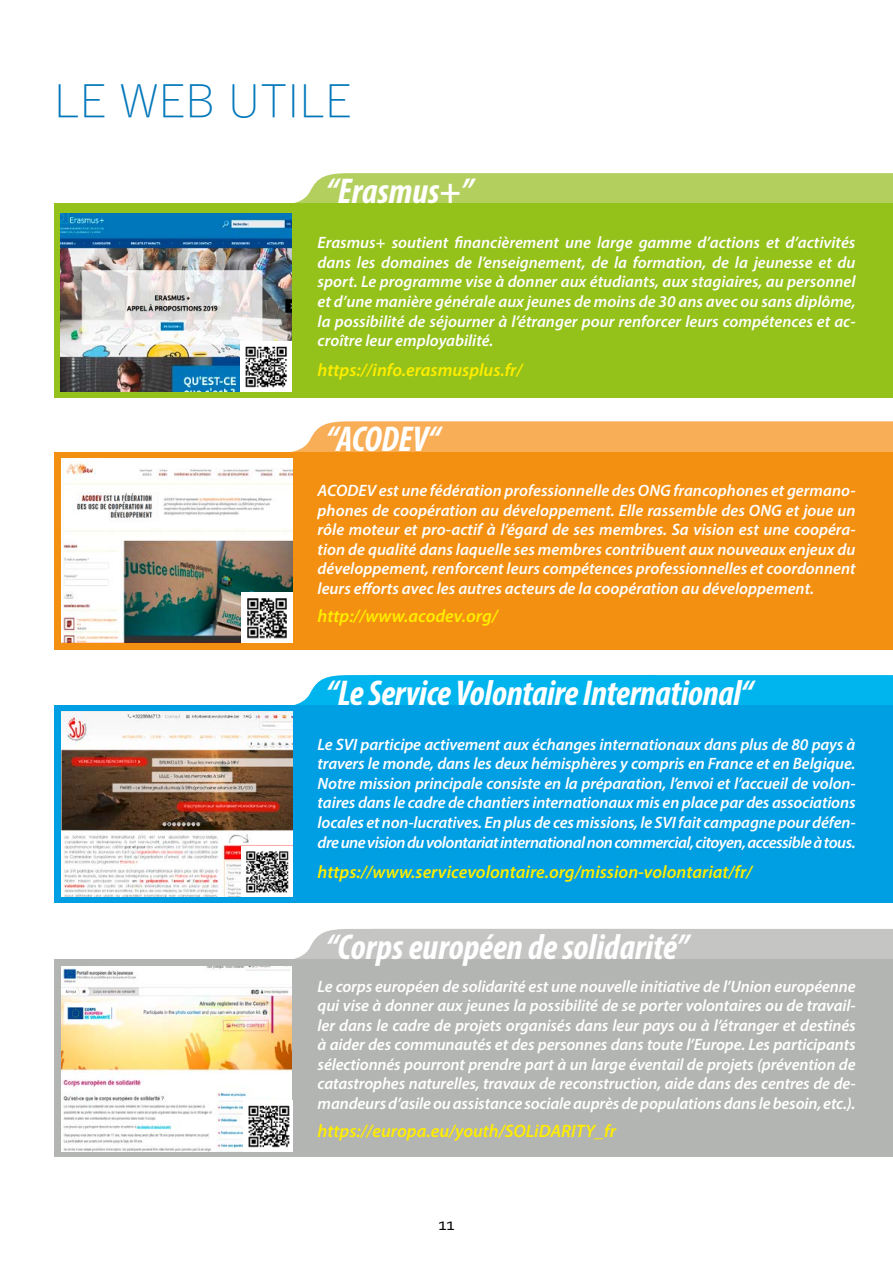
<style>
.page{position:relative;width:893px;height:1263px;background:#fff}
.page>*{position:absolute;margin:0;border:0;box-sizing:border-box;transform-origin:0 0}
.t1{font:300 45px "Yu Gothic";letter-spacing:.01em;color:#0077ba}
.t2{font:italic 700 condensed 36px "Myriad Pro";letter-spacing:-.01em;color:#fff}
.t3{font:italic 600 18px "Myriad Pro";color:#ffed00}
.t4{font:18px "Corbel";color:#000}
.t5{font:italic 600 16.5px/19.5px "Myriad Pro";letter-spacing:-.01em;color:#fff;text-align:justify}
</style>
<div class="page">
<div style="left:294px;top:675px;width:599px;height:30px;background:#00b5ed"></div>
<div style="left:54px;top:705px;width:839px;height:198px;background:#009ee3"></div>
<img style="left:62px;top:712px;width:230px;height:185px">
<img style="left:241px;top:846px;width:51px;height:51px">
<svg style="left:280px;top:173px;width:613px;height:31px;background:#b6d164"></svg>
<div style="left:291px;top:421px;width:602px;height:31px;background:#f8ad57"></div>
<div style="left:54px;top:204px;width:839px;height:194px;background:#94c11a"></div>
<div style="left:54px;top:452px;width:839px;height:197px;background:#f39011"></div>
<img style="left:61px;top:214px;width:230px;height:178px">
<img style="left:62px;top:458px;width:230px;height:184px">
<img style="left:240px;top:341px;width:51px;height:51px">
<img style="left:241px;top:592px;width:51px;height:50px">
<div style="left:294px;top:929px;width:599px;height:30px;background:#c5c6c4"></div>
<div style="left:54px;top:959px;width:839px;height:198px;background:#b3b5b2"></div>
<img style="left:61px;top:966px;width:231px;height:185px">
<img style="left:244px;top:1100px;width:48px;height:51px">
<h1 class="t1" style="left:54px;top:60px;width:299px">LE WEB UTILE</h1>
<h2 class="t2" style="left:326px;top:169px;width:148px">“Erasmus+”</h2>
<p class="t5" style="left:318px;top:233px;width:539px">Erasmus+ soutient financièrement une large gamme d’actions et d’activités dans les domaines de l’enseignement, de la formation, de la jeunesse et du sport. Le programme vise à donner aux étudiants, aux stagiaires, au personnel et d’une manière générale aux jeunes de moins de 30 ans avec ou sans diplôme, la possibilité de séjourner à l’étranger pour renforcer leurs compétences et ac&shy;croître leur employabilité.</p>
<p class="t3" style="left:318px;top:359px;width:206px">https://info.erasmusplus.fr/</p>
<h2 class="t2" style="left:326px;top:417px;width:115px">“ACODEV“</h2>
<p class="t5" style="left:318px;top:480px;width:539px">ACODEV est une fédération professionnelle des ONG francophones et germano&shy;phones de coopération au développement. Elle rassemble des ONG et joue un rôle moteur et pro-actif à l’égard de ses membres. Sa vision est une coopéra&shy;tion de qualité dans laquelle ses membres contribuent aux nouveaux enjeux du développement, renforcent leurs compétences professionnelles et coordonnent leurs efforts avec les autres acteurs de la coopération au développement.</p>
<p class="t3" style="left:318px;top:605px;width:182px">http://www.acodev.org/</p>
<h2 class="t2" style="left:326px;top:670px;width:428px">“Le Service Volontaire International“</h2>
<p class="t5" style="left:318px;top:734px;width:539px">Le SVI participe activement aux échanges internationaux dans plus de 80 pays à travers le monde, dans les deux hémisphères y compris en France et en Belgique.<br>Notre mission principale consiste en la préparation, l’envoi et l’accueil de volon&shy;taires dans le cadre de chantiers internationaux mis en place par des associations locales et non-lucratives. En plus de ces missions, le SVI fait campagne pour défen&shy;dre une vision du volontariat international non commercial, citoyen, accessible à tous.</p>
<p class="t3" style="left:318px;top:860px;width:436px">https://www.servicevolontaire.org/mission-volontariat/fr/</p>
<h2 class="t2" style="left:326px;top:925px;width:364px">“Corps européen de solidarité”</h2>
<p class="t5" style="left:318px;top:976px;width:539px">Le corps européen de solidarité est une nouvelle initiative de l’Union européenne qui vise à donner aux jeunes la possibilité de se porter volontaires ou de travail&shy;ler dans le cadre de projets organisés dans leur pays ou à l’étranger et destinés à aider des communautés et des personnes dans toute l’Europe. Les participants sélectionnés pourront prendre part à un large éventail de projets (prévention de catastrophes naturelles, travaux de reconstruction, aide dans des centres de de&shy;mandeurs d’asile ou assistance sociale auprès de populations dans le besoin, etc.).</p>
<p class="t3" style="left:318px;top:1119px;width:300px">https://europa.eu/youth/SOLiDARITY_fr</p>
<p class="t4" style="left:438px;top:1213px;width:18px">11</p>
</div>
